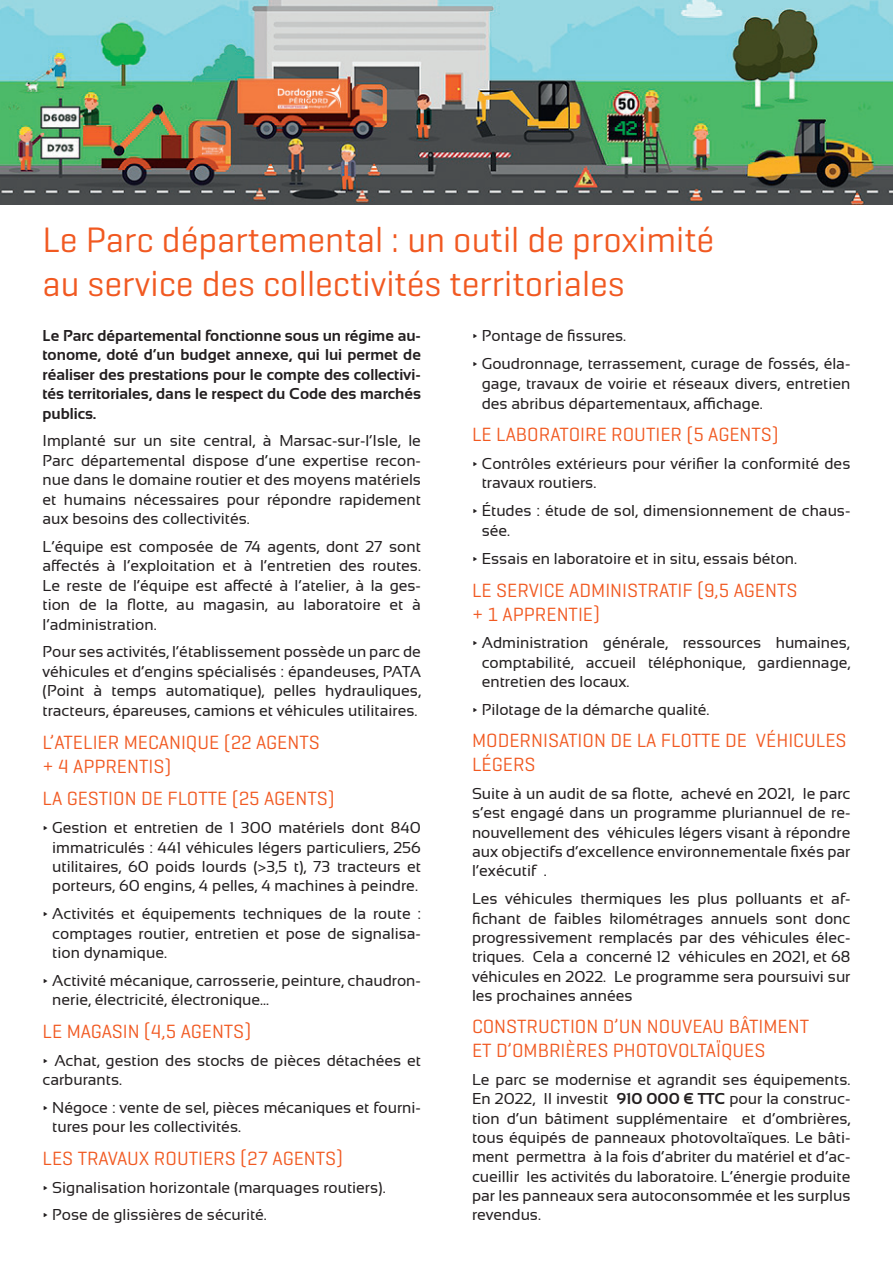
<style>
.page{position:relative;width:893px;height:1263px;background:#fff}
.page>*{position:absolute;margin:0;border:0;box-sizing:border-box;transform-origin:0 0}
.t1{font:36px/43.2px "Geogrotesque";color:#f15921}
.t2{font:19.5px/23.9px "Geogrotesque";color:#f15921}
.t3{font:15.75px/19.4px "Sansation";color:#231f20;text-align:justify}
.t4{font:700 15.75px/19.4px "Sansation";color:#231f20;text-align:justify}
.s1{font-family:"Geogrotesque";font-weight:300}
.s2{font-weight:700}
</style>
<div class="page">
<img style="left:0;top:0;width:893px;height:204px">
<p class="t1" style="left:43px;top:217px;width:673px">Le Parc départemental : un outil de proximité au service des collectivités territoriales</p>
<p class="t4" style="left:43px;top:326px;width:380px">Le Parc départemental fonctionne sous un régime au&shy;tonome, doté d’un budget annexe, qui lui permet de réaliser des prestations pour le compte des collectivi&shy;tés territoriales, dans le respect du Code des marchés publics.</p>
<p class="t3" style="left:43px;top:431px;width:380px">Implanté sur un site central, à Marsac-sur-l’Isle, le Parc départemental dispose d’une expertise recon&shy;nue dans le domaine routier et des moyens matériels et humains nécessaires pour répondre rapidement aux besoins des collectivités.</p>
<p class="t3" style="left:43px;top:537px;width:380px">L’équipe est composée de 74 agents, dont 27 sont affectés à l’exploitation et à l’entretien des routes.<br>Le reste de l’équipe est affecté à l’atelier, à la ges&shy;tion de la flotte, au magasin, au laboratoire et à l’administration.</p>
<p class="t3" style="left:43px;top:642px;width:380px">Pour ses activités, l’établissement possède un parc de véhicules et d’engins spécialisés : épandeuses, PATA (Point à temps automatique), pelles hydrauliques, tracteurs, épareuses, camions et véhicules utilitaires.</p>
<p class="t2" style="left:43px;top:730px;width:279px">L’ATELIER MECANIQUE (22 AGENTS + 4 APPRENTIS)</p>
<p class="t2" style="left:43px;top:786px;width:294px">LA GESTION DE FLOTTE (25 AGENTS)</p>
<p class="t3" style="left:52px;top:818px;width:370px;text-indent:-10px"><span class="s1">∂</span> Gestion et entretien de 1 300 matériels dont 840 immatriculés : 441 véhicules légers particuliers, 256 utilitaires, 60 poids lourds (&gt;3,5 t), 73 tracteurs et porteurs, 60 engins, 4 pelles, 4 machines à peindre.</p>
<p class="t3" style="left:52px;top:904px;width:370px;text-indent:-10px"><span class="s1">∂</span> Activités et équipements techniques de la route : comptages routier, entretien et pose de signalisa&shy;tion dynamique.</p>
<p class="t3" style="left:52px;top:971px;width:370px;text-indent:-10px"><span class="s1">∂</span> Activité mécanique, carrosserie, peinture, chaudron&shy;nerie, électricité, électronique...</p>
<p class="t2" style="left:43px;top:1018px;width:210px">LE MAGASIN (4,5 AGENTS)</p>
<p class="t3" style="left:43px;top:1050px;width:380px"><span class="s1">∂</span> Achat, gestion des stocks de pièces détachées et carburants.</p>
<p class="t3" style="left:52px;top:1098px;width:370px;text-indent:-10px"><span class="s1">∂</span> Négoce : vente de sel, pièces mécaniques et fourni&shy;tures pour les collectivités.</p>
<p class="t2" style="left:43px;top:1145px;width:302px">LES TRAVAUX ROUTIERS (27 AGENTS)</p>
<p class="t3" style="left:43px;top:1177px;width:345px"><span class="s1">∂</span> Signalisation horizontale (marquages routiers).</p>
<p class="t3" style="left:43px;top:1205px;width:226px"><span class="s1">∂</span> Pose de glissières de sécurité.</p>
<p class="t3" style="left:472px;top:326px;width:156px"><span class="s1">∂</span> Pontage de fissures.</p>
<p class="t3" style="left:482px;top:354px;width:370px;line-height:19.8px;text-indent:-10px"><span class="s1">∂</span> Goudronnage, terrassement, curage de fossés, éla&shy;gage, travaux de voirie et réseaux divers, entretien des abribus départementaux, affichage.</p>
<p class="t2" style="left:472px;top:422px;width:308px">LE LABORATOIRE ROUTIER (5 AGENTS)</p>
<p class="t3" style="left:482px;top:454px;width:370px;text-indent:-10px"><span class="s1">∂</span> Contrôles extérieurs pour vérifier la conformité des travaux routiers.</p>
<p class="t3" style="left:482px;top:501px;width:370px;text-indent:-10px"><span class="s1">∂</span> Études : étude de sol, dimensionnement de chaus&shy;sée.</p>
<p class="t3" style="left:472px;top:549px;width:327px"><span class="s1">∂</span> Essais en laboratoire et in situ, essais béton.</p>
<p class="t2" style="left:472px;top:577px;width:327px">LE SERVICE ADMINISTRATIF (9,5 AGENTS + 1 APPRENTIE)</p>
<p class="t3" style="left:482px;top:633px;width:370px;text-indent:-10px"><span class="s1">∂</span> Administration générale, ressources humaines, comptabilité, accueil téléphonique, gardiennage, entretien des locaux.</p>
<p class="t3" style="left:472px;top:700px;width:239px"><span class="s1">∂</span> Pilotage de la démarche qualité.</p>
<p class="t2" style="left:472px;top:728px;width:376px">MODERNISATION DE LA FLOTTE DE VÉHICULES<br>LÉGERS</p>
<p class="t3" style="left:472px;top:784px;width:380px">Suite à un audit de sa flotte, achevé en 2021, le parc s’est engagé dans un programme pluriannuel de re&shy;nouvellement des véhicules légers visant à répondre aux objectifs d’excellence environnementale fixés par l’exécutif .</p>
<p class="t3" style="left:472px;top:889px;width:380px">Les véhicules thermiques les plus polluants et af&shy;fichant de faibles kilométrages annuels sont donc progressivement remplacés par des véhicules élec&shy;triques. Cela a concerné 12 véhicules en 2021, et 68 véhicules en 2022. Le programme sera poursuivi sur les prochaines années</p>
<p class="t2" style="left:472px;top:1014px;width:339px">CONSTRUCTION D’UN NOUVEAU BÂTIMENT<br>ET D’OMBRIÈRES PHOTOVOLTAÏQUES</p>
<p class="t3" style="left:472px;top:1070px;width:380px">Le parc se modernise et agrandit ses équipements.<br>En 2022, Il investit <span class="s2">910 000 € TTC</span> pour la construc&shy;tion d’un bâtiment supplémentaire et d’ombrières, tous équipés de panneaux photovoltaïques. Le bâti&shy;ment permettra à la fois d’abriter du matériel et d’ac&shy;cueillir les activités du laboratoire. L’énergie produite par les panneaux sera autoconsommée et les surplus revendus.</p>
</div>
